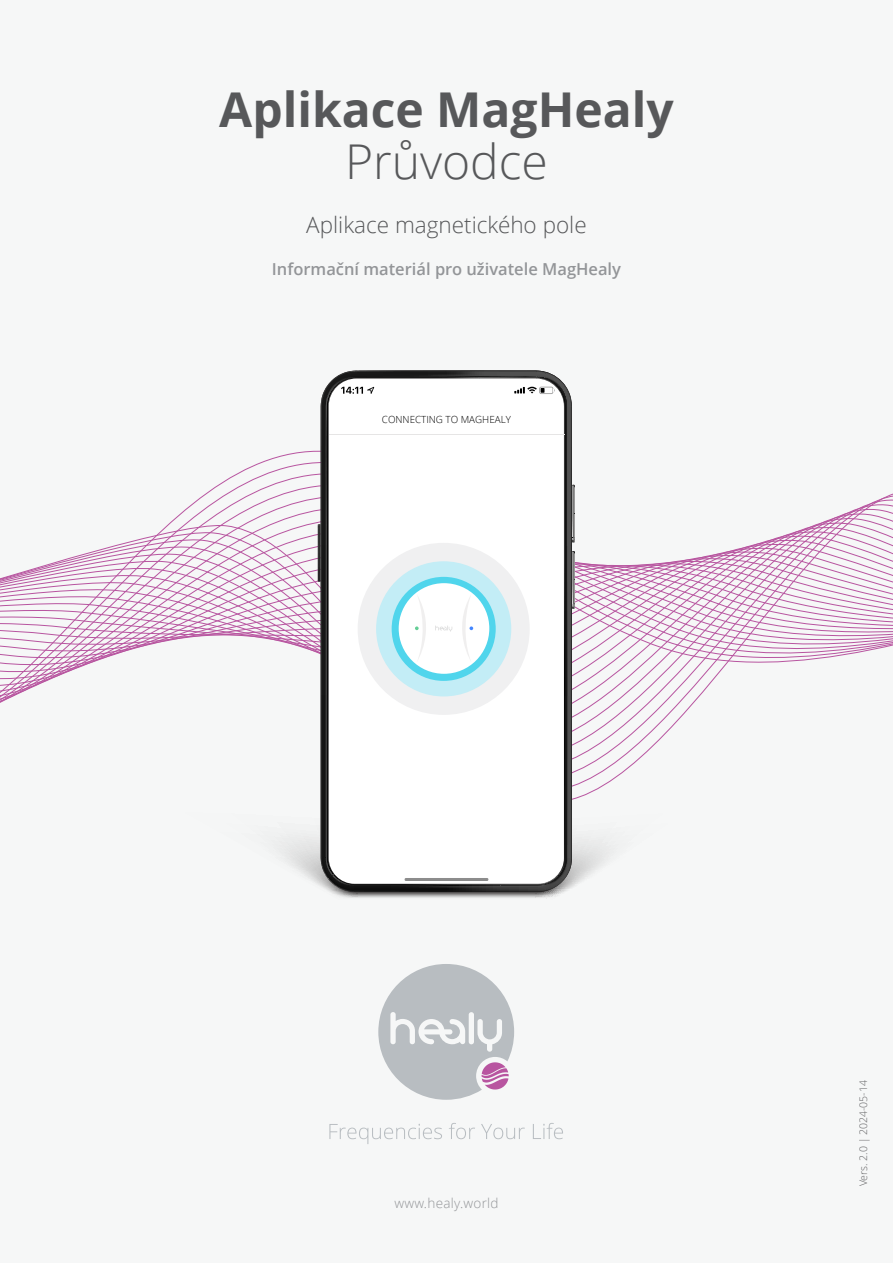
<style>
.page{position:relative;width:893px;height:1263px;background:#f6f7f7}
.page>*{position:absolute;margin:0;border:0;box-sizing:border-box;transform-origin:0 0}
.B_Fließtext{font:700 48px "Open Sans";color:#57585a}
.B_Fließtext-2{font:300 48px "Open Sans";color:#57585a}
.B_Fließtext-3{font:300 22.5px "Open Sans";color:#57585a}
.B_Tabellen_Texte{font:600 16.5px "Open Sans";color:#939598}
.t1{font:300 13.5px "Open Sans";letter-spacing:.02em;color:#939598}
.t2{font:300 10.5px "Open Sans";color:#68686a}
.t3{font:300 9.9px "Open Sans";color:#000}
</style>
<div class="page">
<svg style="left:0;top:421px;width:893px;height:378px"></svg>
<svg style="left:277px;top:799px;width:334px;height:100px"></svg>
<svg style="left:321px;top:370px;width:251px;height:522px;background:#3c3c3c"></svg>
<svg style="left:572px;top:485px;width:3px;height:58px"></svg>
<svg style="left:572px;top:551px;width:3px;height:58px"></svg>
<svg style="left:318px;top:524px;width:3px;height:58px"></svg>
<div style="left:329px;top:378px;width:235px;height:506px;background:#fff;border-radius:27px"></div>
<div style="left:358px;top:543px;width:172px;height:172px;background:#f0f0f1;border-radius:50%"></div>
<div style="left:376px;top:561px;width:135px;height:135px;background:#c3edf6;border-radius:50%"></div>
<div style="left:392px;top:577px;width:104px;height:104px;background:#50d5ec;border-radius:50%"></div>
<hr style="left:405px;top:878px;width:83px;height:3px;background:#8c8c8c">
<div style="left:399px;top:583px;width:90px;height:91px;background:#fff;border-radius:50%"></div>
<svg style="left:415px;top:597px;width:58px;height:62px"></svg>
<svg style="left:341px;top:387px;width:33px;height:7px"></svg>
<svg style="left:514px;top:387px;width:41px;height:7px"></svg>
<hr style="left:329px;top:435px;width:235px;height:1px;background:#e6e5e5">
<svg style="left:329px;top:1123px;width:234px;height:21px"></svg>
<svg style="left:378px;top:964px;width:136px;height:136px"></svg>
<p class="B_Fließtext" style="left:219px;top:76px;width:456px">Aplikace MagHealy</p>
<p class="B_Fließtext-2" style="left:345px;top:128px;width:204px">Průvodce</p>
<p class="B_Fließtext-3" style="left:306px;top:209px;width:282px">Aplikace magnetického pole</p>
<p class="B_Tabellen_Texte" style="left:272px;top:258px;width:351px">Informační materiál pro uživatele MagHealy</p>
<p class="t3" style="left:382px;top:413px;width:131px">CONNECTING TO MAGHEALY</p>
<p class="t1" style="left:394px;top:1194px;width:106px">www.healy.world</p>
<p class="t2" style="left:856px;top:1186px;width:108px;rotate:-90deg">Vers. 2.0 | 2024-05-14</p>
</div>
